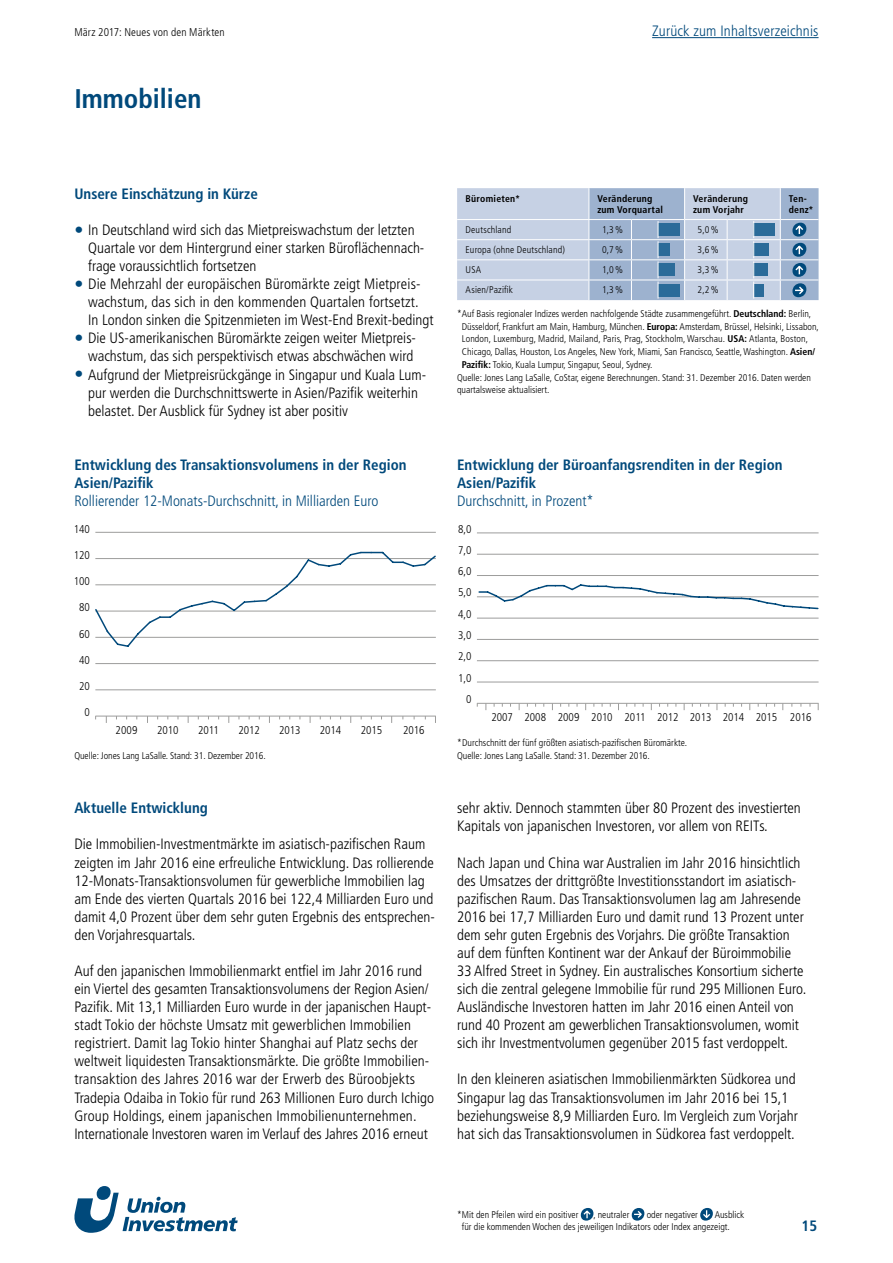
<style>
.page{position:relative;width:893px;height:1263px;background:#fff}
.page>*{position:absolute;margin:0;border:0;box-sizing:border-box;transform-origin:0 0}
.t1{font:700 condensed 27px "Frutiger LT Std";color:#00497b}
.t2{font:300 condensed 15px/18px "Frutiger LT Std";color:#000}
.t3{font:700 condensed 15px/18px "Frutiger LT Std";color:#00497b}
.t4{font:300 condensed 15px "Frutiger LT Std";color:#00497b}
.t5{font:300 condensed 11.25px/21.3px "Frutiger LT Std";color:#000;text-align:right}
.t6{font:300 condensed 11.25px "Frutiger LT Std";color:#000}
.t7{font:300 condensed 9.75px/12.8px "Frutiger LT Std";color:#000}
.t8{font:700 condensed 9.75px/11.2px "Frutiger LT Std";letter-spacing:.025em;color:#000}
.t9{font:300 condensed 9.75px "Frutiger LT Std";letter-spacing:.02em;color:#000}
.s1{font-weight:400;font-size:18px;color:#00497b}
.s2{font-weight:700}
</style>
<div class="page">
<svg style="left:74px;top:1186px;width:164px;height:47px"></svg>
<hr style="left:652px;top:37px;width:167px;height:1px;background:#00497b">
<svg style="left:457px;top:188px;width:362px;height:112px;background:#b3c4da"></svg>
<hr style="left:477px;top:703px;width:342px;height:1px;background:#9d9d9c">
<hr style="left:477px;top:682px;width:342px;height:1px;background:#9d9d9c">
<hr style="left:477px;top:660px;width:342px;height:1px;background:#9d9d9c">
<hr style="left:477px;top:639px;width:342px;height:1px;background:#9d9d9c">
<hr style="left:477px;top:618px;width:342px;height:1px;background:#9d9d9c">
<hr style="left:477px;top:596px;width:342px;height:1px;background:#9d9d9c">
<hr style="left:477px;top:575px;width:342px;height:1px;background:#9d9d9c">
<hr style="left:477px;top:554px;width:342px;height:1px;background:#9d9d9c">
<hr style="left:477px;top:532px;width:342px;height:1px;background:#9d9d9c">
<hr style="left:95px;top:716px;width:341px;height:1px;background:#9d9d9c">
<hr style="left:95px;top:689px;width:341px;height:1px;background:#9d9d9c">
<hr style="left:95px;top:663px;width:341px;height:1px;background:#9d9d9c">
<hr style="left:95px;top:532px;width:341px;height:1px;background:#9d9d9c">
<svg style="left:95px;top:551px;width:341px;height:96px"></svg>
<svg style="left:478px;top:584px;width:341px;height:26px"></svg>
<div style="left:581px;top:1208px;width:12px;height:12px;background:#00497b;border-radius:5px"></div>
<svg style="left:582px;top:1210px;width:10px;height:9px"></svg>
<div style="left:632px;top:1208px;width:12px;height:12px;background:#00497b;border-radius:5px"></div>
<svg style="left:633px;top:1209px;width:9px;height:10px"></svg>
<svg style="left:700px;top:1208px;width:13px;height:12px"></svg>
<svg style="left:702px;top:1209px;width:10px;height:11px"></svg>
<p class="t5" style="left:74px;top:22px;width:152px">März 2017: Neues von den Märkten</p>
<p class="t4" style="left:652px;top:22px;width:168px">Zurück zum Inhaltsverzeichnis</p>
<h1 class="t1" style="left:74px;top:83px;width:129px">Immobilien</h1>
<p class="t3" style="left:74px;top:185px;width:185px">Unsere Einschätzung in Kürze</p>
<p class="t2" style="left:88px;top:221px;width:338px;text-indent:-14px"><span class="s1">•</span> In Deutschland wird sich das Mietpreiswachstum der letzten<br>Quartale vor dem Hintergrund einer starken Büroflächennach&shy;frage voraussichtlich fortsetzen</p>
<p class="t2" style="left:88px;top:275px;width:347px;text-indent:-14px"><span class="s1">•</span> Die Mehrzahl der europäischen Büromärkte zeigt Mietpreis&shy;wachstum, das sich in den kommenden Quartalen fortsetzt.<br>In London sinken die Spitzenmieten im West-End Brexit-bedingt</p>
<p class="t2" style="left:74px;top:329px;width:343px;text-align:right"><span class="s1">•</span> Die US-amerikanischen Büromärkte zeigen weiter Mietpreis&shy;wachstum, das sich perspektivisch etwas abschwächen wird</p>
<p class="t2" style="left:88px;top:366px;width:340px;text-indent:-14px"><span class="s1">•</span> Aufgrund der Mietpreisrückgänge in Singapur und Kuala Lum&shy;pur werden die Durchschnittswerte in Asien/Pazifik weiterhin belastet. Der Ausblick für Sydney ist aber positiv</p>
<p class="t3" style="left:74px;top:456px;width:334px">Entwicklung des Transaktionsvolumens in der Region<br>Asien/Pazifik</p>
<p class="t4" style="left:74px;top:492px;width:306px">Rollierender 12-Monats-Durchschnitt, in Milliarden Euro</p>
<p class="t6" style="left:74px;top:522px;width:18px">140</p>
<p class="t6" style="left:74px;top:548px;width:18px">120</p>
<p class="t6" style="left:74px;top:575px;width:18px">100</p>
<p class="t6" style="left:79px;top:601px;width:12px">80</p>
<p class="t6" style="left:79px;top:627px;width:12px">60</p>
<p class="t6" style="left:79px;top:653px;width:12px">40</p>
<p class="t6" style="left:79px;top:680px;width:12px">20</p>
<p class="t6" style="left:85px;top:706px;width:7px">0</p>
<p class="t5" style="left:116px;top:719px;width:23px">2009</p>
<p class="t5" style="left:157px;top:719px;width:23px">2010</p>
<p class="t5" style="left:198px;top:719px;width:22px">2011</p>
<p class="t5" style="left:238px;top:719px;width:23px">2012</p>
<p class="t5" style="left:279px;top:719px;width:23px">2013</p>
<p class="t5" style="left:320px;top:719px;width:23px">2014</p>
<p class="t5" style="left:361px;top:719px;width:23px">2015</p>
<p class="t5" style="left:403px;top:719px;width:23px">2016</p>
<p class="t7" style="left:74px;top:749px;width:193px">Quelle: Jones Lang LaSalle. Stand: 31. Dezember 2016.</p>
<p class="t3" style="left:74px;top:799px;width:135px">Aktuelle Entwicklung</p>
<p class="t2" style="left:74px;top:835px;width:362px">Die Immobilien-Investmentmärkte im asiatisch-pazifischen Raum zeigten im Jahr 2016 eine erfreuliche Entwicklung. Das rollierende 12-Monats-Transaktionsvolumen für gewerbliche Immobilien lag am Ende des vierten Quartals 2016 bei 122,4 Milliarden Euro und damit 4,0 Prozent über dem sehr guten Ergebnis des entsprechen&shy;den Vorjahresquartals.</p>
<p class="t2" style="left:74px;top:962px;width:361px">Auf den japanischen Immobilienmarkt entfiel im Jahr 2016 rund ein Viertel des gesamten Transaktionsvolumens der Region Asien/ Pazifik. Mit 13,1 Milliarden Euro wurde in der japanischen Haupt&shy;stadt Tokio der höchste Umsatz mit gewerblichen Immobilien registriert. Damit lag Tokio hinter Shanghai auf Platz sechs der weltweit liquidesten Transaktionsmärkte. Die größte Immobilien&shy;transaktion des Jahres 2016 war der Erwerb des Büroobjekts Tradepia Odaiba in Tokio für rund 263 Millionen Euro durch Ichigo Group Holdings, einem japanischen Immobilienunternehmen.<br>Internationale Investoren waren im Verlauf des Jahres 2016 erneut</p>
<p class="t8" style="left:466px;top:193px;width:56px">Büromieten*</p>
<p class="t8" style="left:597px;top:193px;width:67px">Veränderung zum Vorquartal</p>
<p class="t8" style="left:693px;top:193px;width:56px">Veränderung zum Vorjahr</p>
<p class="t8" style="left:789px;top:193px;width:26px">Ten&shy;denz*</p>
<p class="t9" style="left:466px;top:224px;width:47px">Deutschland</p>
<p class="t7" style="left:602px;top:223px;width:22px">1,3%</p>
<p class="t7" style="left:697px;top:223px;width:23px">5,0%</p>
<p class="t9" style="left:466px;top:244px;width:101px">Europa (ohne Deutschland)</p>
<p class="t7" style="left:602px;top:244px;width:22px">0,7%</p>
<p class="t7" style="left:698px;top:244px;width:23px">3,6%</p>
<p class="t7" style="left:466px;top:264px;width:17px">USA</p>
<p class="t7" style="left:602px;top:264px;width:22px">1,0%</p>
<p class="t7" style="left:698px;top:264px;width:23px">3,3%</p>
<p class="t7" style="left:466px;top:284px;width:49px">Asien/Pazifik</p>
<p class="t7" style="left:602px;top:284px;width:22px">1,3%</p>
<p class="t7" style="left:697px;top:284px;width:23px">2,2%</p>
<p class="t7" style="left:457px;top:307px;width:356px">*Auf Basis regionaler Indizes werden nachfolgende Städte zusammengeführt. <span class="s2">Deutschland:</span> Berlin,</p>
<p class="t7" style="left:462px;top:320px;width:359px">Düsseldorf, Frankfurt am Main, Hamburg, München. <span class="s2">Europa:</span> Amsterdam, Brüssel, Helsinki, Lissabon,</p>
<p class="t7" style="left:462px;top:333px;width:348px">London, Luxemburg, Madrid, Mailand, Paris, Prag, Stockholm, Warschau. <span class="s2">USA:</span> Atlanta, Boston,</p>
<p class="t7" style="left:462px;top:345px;width:355px">Chicago, Dallas, Houston, Los Angeles, New York, Miami, San Francisco, Seattle, Washington. <span class="s2">Asien/</span></p>
<p class="t7" style="left:462px;top:358px;width:192px"><span class="s2">Pazifik:</span> Tokio, Kuala Lumpur, Singapur, Seoul, Sydney.</p>
<p class="t7" style="left:457px;top:371px;width:355px">Quelle: Jones Lang LaSalle, CoStar, eigene Berechnungen. Stand: 31. Dezember 2016. Daten werden</p>
<p class="t7" style="left:457px;top:384px;width:94px">quartalsweise aktualisiert.</p>
<p class="t3" style="left:457px;top:456px;width:327px">Entwicklung der Büroanfangsrenditen in der Region<br>Asien/Pazifik</p>
<p class="t4" style="left:457px;top:492px;width:138px">Durchschnitt, in Prozent*</p>
<p class="t5" style="left:458px;top:518px;width:15px">8,0<br>7,0<br>6,0<br>5,0<br>4,0<br>3,0<br>2,0<br>1,0<br>0</p>
<p class="t7" style="left:457px;top:737px;width:231px">*Durchschnitt der fünf größten asiatisch-pazifischen Büromärkte.<br>Quelle: Jones Lang LaSalle. Stand: 31. Dezember 2016.</p>
<p class="t5" style="left:491px;top:706px;width:322px">2007 2008 2009 2010 2011 2012 2013 2014 2015 2016</p>
<p class="t2" style="left:457px;top:799px;width:345px">sehr aktiv. Dennoch stammten über 80 Prozent des investierten<br>Kapitals von japanischen Investoren, vor allem von REITs.</p>
<p class="t2" style="left:457px;top:853px;width:351px">Nach Japan und China war Australien im Jahr 2016 hinsichtlich des Umsatzes der drittgrößte Investitionsstandort im asiatisch&shy;pazifischen Raum. Das Transaktionsvolumen lag am Jahresende 2016 bei 17,7 Milliarden Euro und damit rund 13 Prozent unter dem sehr guten Ergebnis des Vorjahrs. Die größte Transaktion auf dem fünften Kontinent war der Ankauf der Büroimmobilie 33 Alfred Street in Sydney. Ein australisches Konsortium sicherte sich die zentral gelegene Immobilie für rund 295 Millionen Euro.<br>Ausländische Investoren hatten im Jahr 2016 einen Anteil von rund 40 Prozent am gewerblichen Transaktionsvolumen, womit sich ihr Investmentvolumen gegenüber 2015 fast verdoppelt.</p>
<p class="t2" style="left:457px;top:1070px;width:342px">In den kleineren asiatischen Immobilienmärkten Südkorea und Singapur lag das Transaktionsvolumen im Jahr 2016 bei 15,1 beziehungsweise 8,9 Milliarden Euro. Im Vergleich zum Vorjahr hat sich das Transaktionsvolumen in Südkorea fast verdoppelt.</p>
<p class="t7" style="left:457px;top:1208px;width:123px">*Mit den Pfeilen wird ein positiver</p>
<p class="t7" style="left:593px;top:1208px;width:37px">, neutraler</p>
<p class="t7" style="left:647px;top:1208px;width:53px">oder negativer</p>
<p class="t7" style="left:462px;top:1208px;width:284px;text-indent:253px">Ausblick für die kommenden Wochen des jeweiligen Indikators oder Index angezeigt.</p>
<p class="t3" style="left:801px;top:1217px;width:17px">15</p>
</div>
